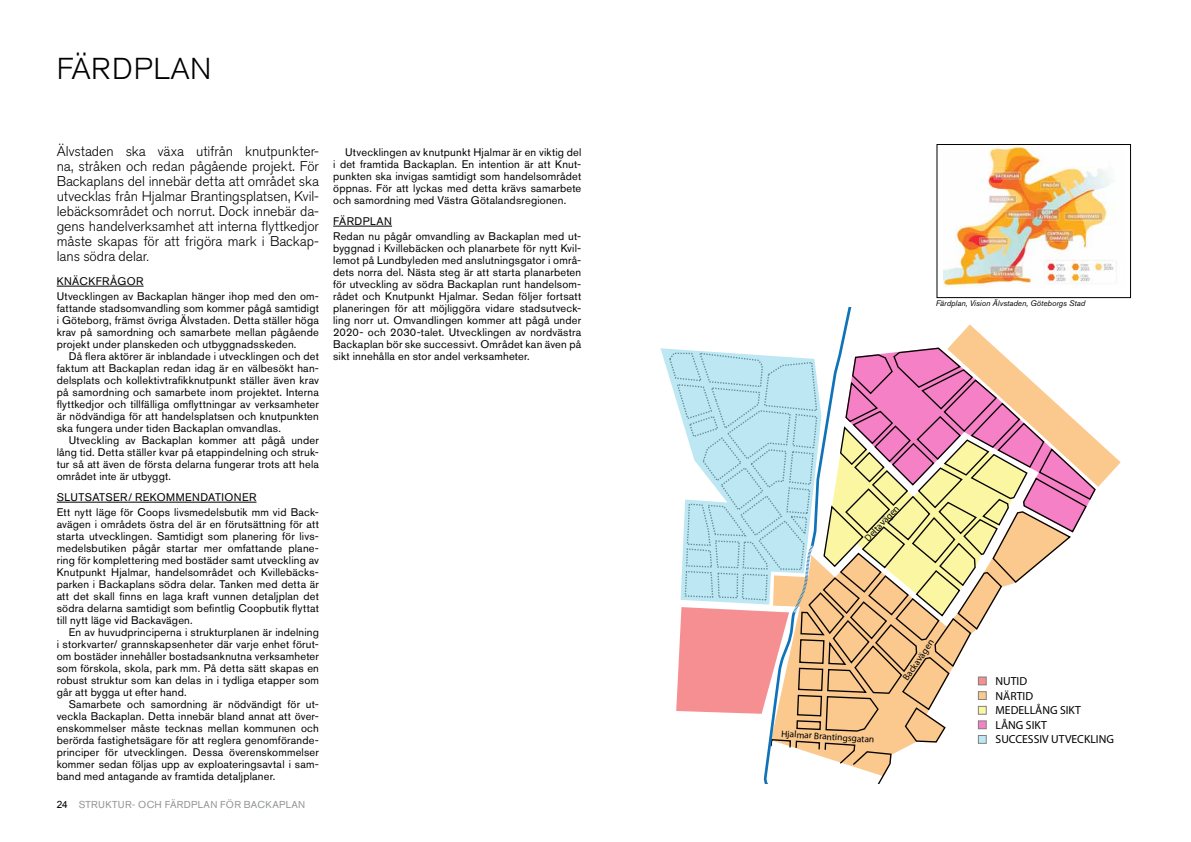
<style>
.page{position:relative;width:1191px;height:842px;background:#fff}
.page>*{position:absolute;margin:0;border:0;box-sizing:border-box;transform-origin:0 0}
.t1{font:300 30px "Akzidenz Grotesk Std";letter-spacing:.03em;color:#000}
.t2{font:300 14px/15px "Akzidenz Grotesk Std";letter-spacing:-.005em;color:#000;text-align:justify}
.t3{font:11.7px/14.6px "Myriad Pro";color:#000}
.t4{font:11px/12px "Akzidenz Grotesk Std";letter-spacing:.035em;color:#000;text-align:justify}
.t5{font:10px "Akzidenz Grotesk Std";letter-spacing:.03em;color:#939598}
.t6{font:9.5px "Myriad Pro";color:#000}
.t7{font:italic 8px "Akzidenz Grotesk Std";color:#000}
.s1{font-weight:400;font-size:11px}
.s2{font-family:"Arial";color:#000}
</style>
<div class="page">
<hr style="left:57px;top:286px;width:87px;height:1px;background:#000">
<hr style="left:57px;top:502px;width:199px;height:1px;background:#000">
<svg style="left:668px;top:307px;width:452px;height:477px"></svg>
<hr style="left:333px;top:226px;width:59px;height:1px;background:#000">
<img style="left:943px;top:146px;width:174px;height:142px">
<div style="left:936px;top:144px;width:195px;height:154px;border:1px solid #000"></div>
<h1 class="t1" style="left:57px;top:52px;width:156px">färdplan</h1>
<p class="t2" style="left:57px;top:144px;width:264px">Älvstaden ska växa utifrån knutpunkter&shy;na, stråken och redan pågående projekt. För Backaplans del innebär detta att området ska utvecklas från Hjalmar Brantingsplatsen, Kvil&shy;lebäcksområdet och norrut. Dock innebär da&shy;gens handelverksamhet att interna flyttkedjor måste skapas för att frigöra mark i Backap&shy;lans södra delar<span class="s1">.</span></p>
<p class="t4" style="left:57px;top:274px;width:264px;line-height:15px">Knäckfrågor<br>Utvecklingen av Backaplan hänger ihop med den om-</p>
<p class="t4" style="left:57px;top:302px;width:264px">fattande stadsomvandling som kommer pågå samtidigt i Göteborg, främst övriga Älvstaden. Detta ställer höga krav på samordning och samarbete mellan pågående projekt under planskeden och utbyggnadsskeden.</p>
<p class="t4" style="left:57px;top:350px;width:264px;text-indent:12px">Då flera aktörer är inblandade i utvecklingen och det faktum att Backaplan redan idag är en välbesökt han&shy;delsplats och kollektivtrafikknutpunkt ställer även krav på samordning och samarbete inom projektet. Interna flyttkedjor och tillfälliga omflyttningar av verksamheter är nödvändiga för att handelsplatsen och knutpunkten ska fungera under tiden Backaplan omvandlas.</p>
<p class="t4" style="left:57px;top:434px;width:264px;text-indent:12px">Utveckling av Backaplan kommer att pågå under lång tid. Detta ställer kvar på etappindelning och struk&shy;tur så att även de första delarna fungerar trots att hela området inte är utbyggt.</p>
<p class="t4" style="left:57px;top:490px;width:264px;line-height:15px">Slutsatser/ Rekommendationer<br>Ett nytt läge för Coops livsmedelsbutik mm vid Back-</p>
<p class="t4" style="left:57px;top:518px;width:264px">avägen i områdets östra del är en förutsättning för att starta utvecklingen. Samtidigt som planering för livs&shy;medelsbutiken pågår startar mer omfattande plane&shy;ring för komplettering med bostäder samt utveckling av Knutpunkt Hjalmar, handelsområdet och Kvillebäcks&shy;parken i Backaplans södra delar. Tanken med detta är att det skall finns en laga kraft vunnen detaljplan det södra delarna samtidigt som befintlig Coopbutik flyttat till nytt läge vid Backavägen.</p>
<p class="t4" style="left:57px;top:626px;width:264px;text-indent:12px">En av huvudprinciperna i strukturplanen är indelning i storkvarter/ grannskapsenheter där varje enhet förut&shy;om bostäder innehåller bostadsanknutna verksamheter som förskola, skola, park mm. På detta sätt skapas en robust struktur som kan delas in i tydliga etapper som går att bygga ut efter hand.</p>
<p class="t4" style="left:57px;top:698px;width:264px;text-indent:12px">Samarbete och samordning är nödvändigt för ut&shy;veckla Backaplan. Detta innebär bland annat att över&shy;enskommelser måste tecknas mellan kommunen och berörda fastighetsägare för att reglera genomförande&shy;principer för utvecklingen. Dessa överenskommelser kommer sedan följas upp av exploateringsavtal i sam&shy;band med antagande av framtida detaljplaner.</p>
<p class="t5" style="left:57px;top:798px;width:250px"><span class="s2">24</span> struktur- och färdplan för backaplan</p>
<p class="t4" style="left:333px;top:146px;width:250px;text-indent:12px">Utvecklingen av knutpunkt Hjalmar är en viktig del i det framtida Backaplan. En intention är att Knut&shy;punkten ska invigas samtidigt som handelsområdet öppnas. För att lyckas med detta krävs samarbete och samordning med Västra Götalandsregionen.</p>
<p class="t4" style="left:333px;top:214px;width:250px;line-height:15px">Färdplan<br>Redan nu pågår omvandling av Backaplan med ut-</p>
<p class="t4" style="left:333px;top:242px;width:250px">byggnad i Kvillebäcken och planarbete för nytt Kvil&shy;lemot på Lundbyleden med anslutningsgator i områ&shy;dets norra del. N ästa steg är att starta planarbeten för utveckling av södra Backaplan runt handelsom&shy;rådet och Knutpunkt Hjalmar. Sedan följer fortsatt planeringen för att möjliggöra vidare stadsutveck&shy;ling norr ut. Omvandlingen kommer att pågå under 2020- och 2030-talet. Utvecklingen av nordvästra Backaplan bör ske successivt. Området kan även på sikt innehålla en stor andel verksamheter.</p>
<p class="t7" style="left:935px;top:299px;width:151px">Färdplan, Vision Älvstaden, Göteborgs Stad</p>
<p class="t6" style="left:862px;top:535px;width:47px;rotate:-46deg">Deltavägen</p>
<p class="t6" style="left:781px;top:727px;width:95px;rotate:4deg">Hjalmar Brantingsgatan</p>
<p class="t6" style="left:900px;top:676px;width:49px;rotate:-56deg">Backavägen</p>
<p class="t3" style="left:995px;top:673px;width:33px">NUTID</p>
<p class="t3" style="left:995px;top:688px;width:120px">NÄRTID<br>MEDELLÅNG SIKT<br>LÅNG SIKT<br>SUCCESSIV UTVECKLING</p>
</div>
